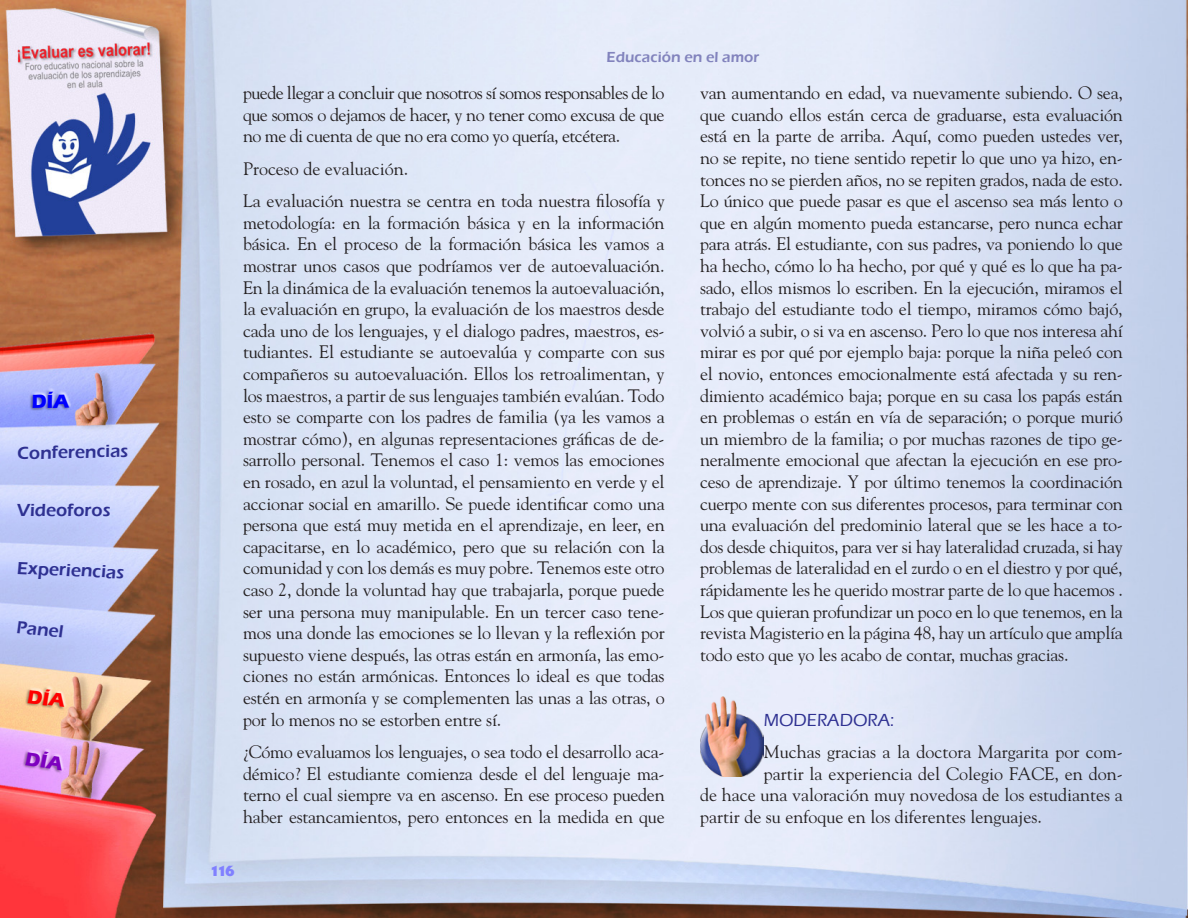
<style>
.page{position:relative;width:1188px;height:918px;background:#fff}
.page>*{position:absolute;margin:0;border:0;box-sizing:border-box;transform-origin:0 0}
.texto_corrido{font:18px/21.6px "Goudy";letter-spacing:-.01em;color:#231f20;text-align:justify}
.respuesta{font:600 18px "Eras ITC";color:#2e3091}
.intervencion{font:500 18px "Eras ITC";color:#2e3091}
.cornisa{font:600 15px "Eras ITC";color:#8283bd}
.t1{font:700 15px "Delta";color:#8080ff}
</style>
<div class="page">
<img style="left:0;top:0;width:1188px;height:918px">
<img style="left:700px;top:696px;width:64px;height:80px">
<svg style="left:17px;top:375px;width:154px;height:64px;background:#b0a3c3"></svg>
<img style="left:0;top:658px;width:173px;height:175px">
<p class="respuesta" style="left:17px;top:443px;width:112px;rotate:-1deg">Conferencias</p>
<p class="respuesta" style="left:17px;top:500px;width:95px">Videoforos</p>
<p class="respuesta" style="left:17px;top:558px;width:109px;rotate:2deg">Experiencias</p>
<p class="respuesta" style="left:17px;top:617px;width:49px;rotate:5deg">Panel</p>
<p class="cornisa" style="left:607px;top:48px;width:154px">Educación en el amor</p>
<p class="texto_corrido" style="left:243px;top:82px;width:423px">puede llegar a concluir que nosotros sí somos responsables de lo que somos o dejamos de hacer, y no tener como excusa de que no me di cuenta de que no era como yo quería, etcétera.</p>
<p class="texto_corrido" style="left:243px;top:157px;width:167px">Proceso de evaluación.</p>
<p class="texto_corrido" style="left:243px;top:190px;width:423px">La evaluación nuestra se centra en toda nuestra filosofía y metodología: en la formación básica y en la información básica. En el proceso de la formación básica les vamos a mostrar unos casos que podríamos ver de autoevaluación.<br>En la dinámica de la evaluación tenemos la autoevaluación, la evaluación en grupo, la evaluación de los maestros desde cada uno de los lenguajes, y el dialogo padres, maestros, es&shy;tudiantes. El estudiante se autoevalúa y comparte con sus compañeros su autoevaluación. Ellos los retroalimentan, y los maestros, a partir de sus lenguajes también evalúan. Todo esto se comparte con los padres de familia (ya les vamos a mostrar cómo), en algunas representaciones gráficas de de&shy;sarrollo personal. Tenemos el caso 1: vemos las emociones en rosado, en azul la voluntad, el pensamiento en verde y el accionar social en amarillo. Se puede identificar como una persona que está muy metida en el aprendizaje, en leer, en capacitarse, en lo académico, pero que su relación con la comunidad y con los demás es muy pobre. Tenemos este otro caso 2, donde la voluntad hay que trabajarla, porque puede ser una persona muy manipulable. En un tercer caso tene&shy;mos una donde las emociones se lo llevan y la reflexión por supuesto viene después, las otras están en armonía, las emo&shy;ciones no están armónicas. Entonces lo ideal es que todas estén en armonía y se complementen las unas a las otras, o por lo menos no se estorben entre sí.</p>
<p class="texto_corrido" style="left:243px;top:740px;width:423px">¿Cómo evaluamos los lenguajes, o sea todo el desarrollo aca&shy;démico? El estudiante comienza desde el del lenguaje ma&shy;terno el cual siempre va en ascenso. En ese proceso pueden haber estancamientos, pero entonces en la medida en que</p>
<p class="texto_corrido" style="left:700px;top:82px;width:424px">van aumentando en edad, va nuevamente subiendo. O sea, que cuando ellos están cerca de graduarse, esta evaluación está en la parte de arriba. Aquí, como pueden ustedes ver, no se repite, no tiene sentido repetir lo que uno ya hizo, en&shy;tonces no se pierden años, no se repiten grados, nada de esto.<br>Lo único que puede pasar es que el ascenso sea más lento o que en algún momento pueda estancarse, pero nunca echar para atrás. El estudiante, con sus padres, va poniendo lo que ha hecho, cómo lo ha hecho, por qué y qué es lo que ha pa&shy;sado, ellos mismos lo escriben. En la ejecución, miramos el trabajo del estudiante todo el tiempo, miramos cómo bajó, volvió a subir, o si va en ascenso. Pero lo que nos interesa ahí mirar es por qué por ejemplo baja: porque la niña peleó con el novio, entonces emocionalmente está afectada y su ren&shy;dimiento académico baja; porque en su casa los papás están en problemas o están en vía de separación; o porque murió un miembro de la familia; o por muchas razones de tipo ge&shy;neralmente emocional que afectan la ejecución en ese pro&shy;ceso de aprendizaje. Y por último tenemos la coordinación cuerpo mente con sus diferentes procesos, para terminar con una evaluación del predominio lateral que se les hace a to&shy;dos desde chiquitos, para ver si hay lateralidad cruzada, si hay problemas de lateralidad en el zurdo o en el diestro y por qué, rápidamente les he querido mostrar parte de lo que hacemos .<br>Los que quieran profundizar un poco en lo que tenemos, en la revista Magisterio en la página 48, hay un artículo que amplía todo esto que yo les acabo de contar, muchas gracias.</p>
<p class="intervencion" style="left:764px;top:710px;width:132px">MODERADORA:</p>
<p class="texto_corrido" style="left:764px;top:740px;width:361px">Muchas gracias a la doctora Margarita por com-</p>
<p class="texto_corrido" style="left:764px;top:762px;width:361px">partir la experiencia del Colegio FACE, en don-</p>
<p class="texto_corrido" style="left:700px;top:784px;width:424px">de hace una valoración muy novedosa de los estudiantes a</p>
<p class="texto_corrido" style="left:700px;top:805px;width:343px">partir de su enfoque en los diferentes lenguajes.</p>
<p class="t1" style="left:210px;top:862px;width:26px">116</p>
</div>
